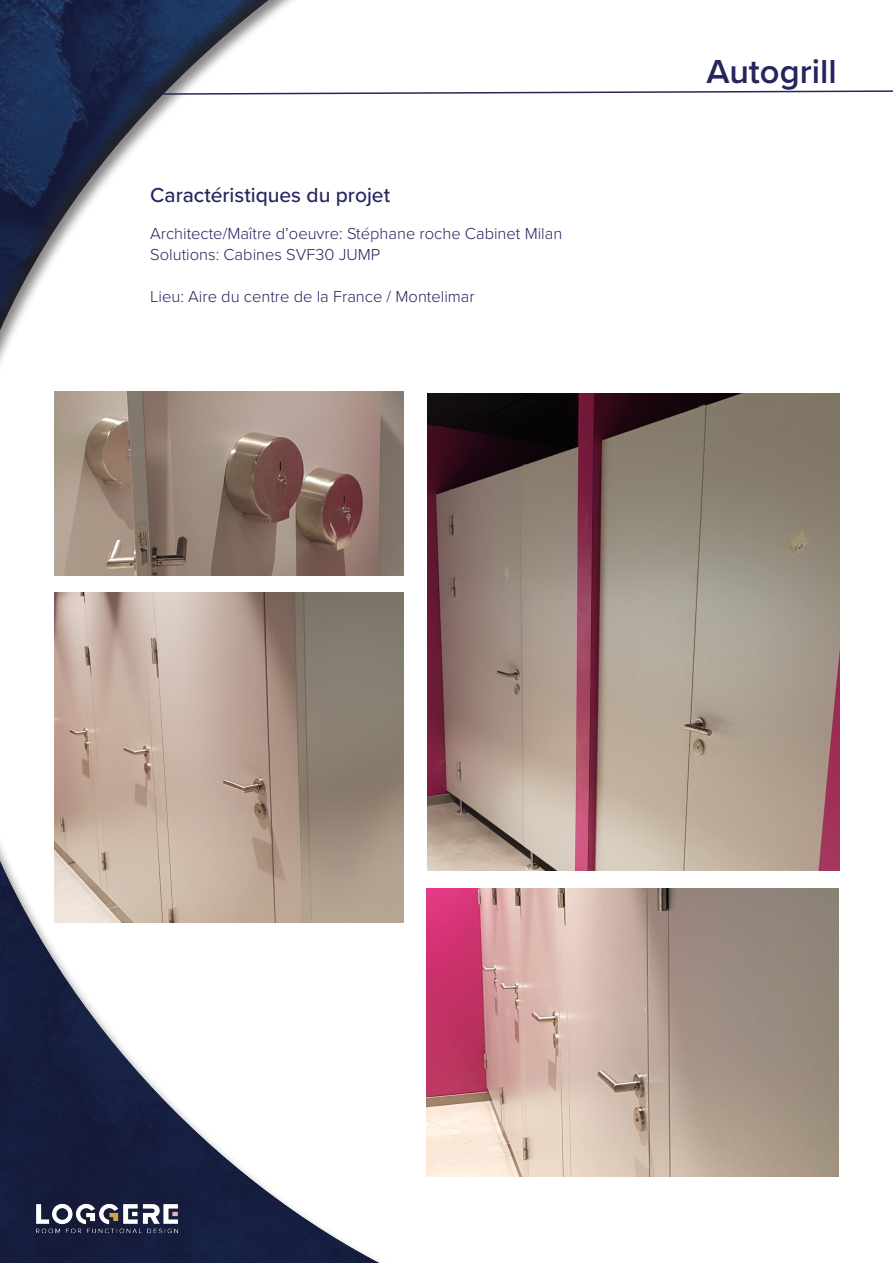
<style>
.page{position:relative;width:893px;height:1263px;background:#fff}
.page>*{position:absolute;margin:0;border:0;box-sizing:border-box;transform-origin:0 0}
.t1{font:600 34.5px "Proxima Nova";color:#24265d}
.t2{font:500 21px "Proxima Nova";color:#24265d}
.t3{font:300 16.5px "Proxima Nova";color:#24265d}
</style>
<div class="page">
<div style="left:0;top:0;width:893px;height:1263px;background:#231f20;opacity:.54"></div>
<img style="left:28px;top:1195px;width:158px;height:47px">
<svg style="left:161px;top:90px;width:732px;height:6px"></svg>
<img style="left:426px;top:889px;width:413px;height:287px">
<img style="left:428px;top:393px;width:412px;height:477px">
<img style="left:54px;top:391px;width:350px;height:184px">
<img style="left:54px;top:592px;width:350px;height:331px">
<p class="t2" style="left:150px;top:179px;width:241px">Caractéristiques du projet</p>
<p class="t3" style="left:150px;top:221px;width:414px">Architecte/Maître d’oeuvre: Stéphane roche Cabinet Milan</p>
<p class="t3" style="left:150px;top:242px;width:232px">Solutions: Cabines SVF30 JUMP</p>
<p class="t3" style="left:150px;top:284px;width:326px">Lieu: Aire du centre de la France / Montelimar</p>
<p class="t1" style="left:707px;top:46px;width:132px">Autogrill</p>
</div>
